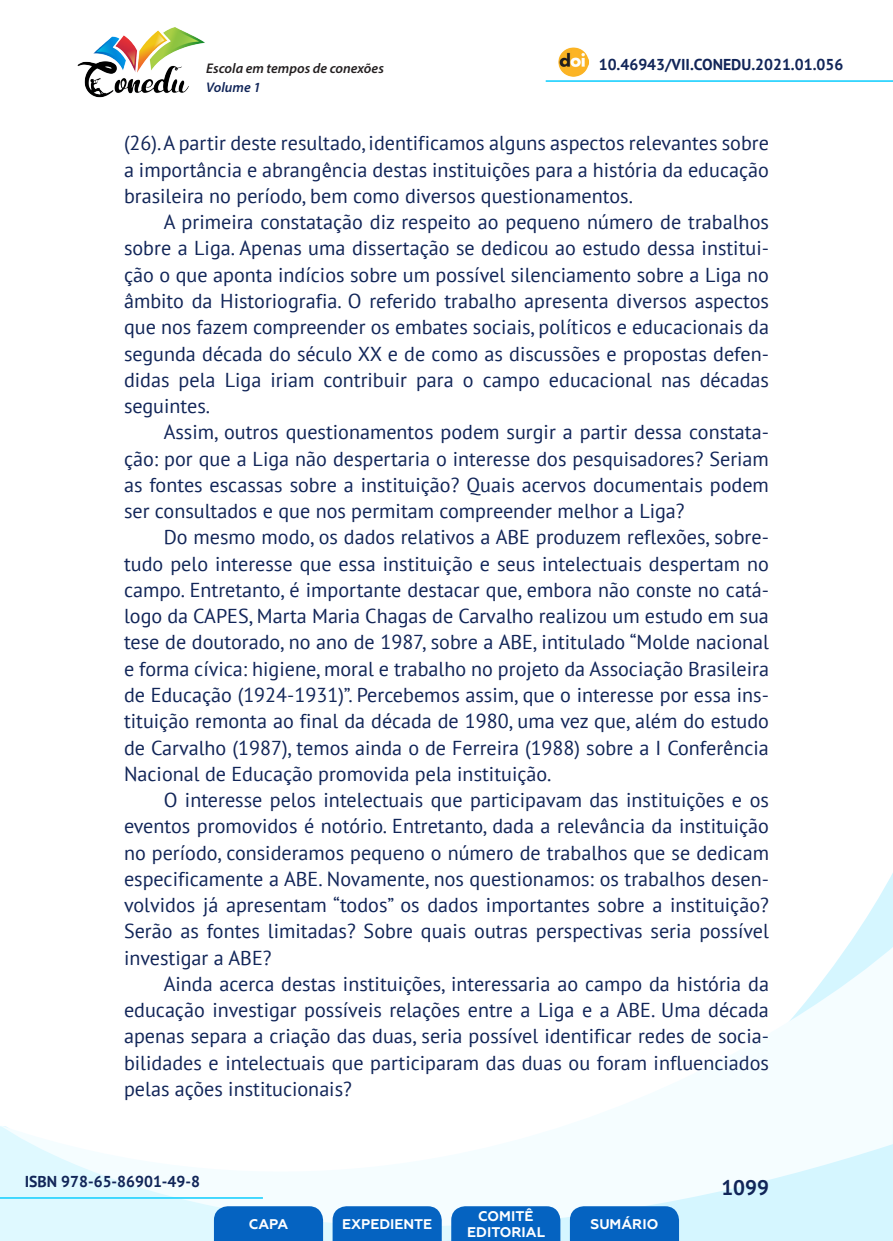
<style>
.page{position:relative;width:893px;height:1241px;background:#fff}
.page>*{position:absolute;margin:0;border:0;box-sizing:border-box;transform-origin:0 0}
.t1{font:700 21px "PT Sans";color:#112558}
._8_CORPO{font:20.12px/26.2px "PT Sans";color:#112558;text-align:justify}
.t2{font:700 15.75px "PT Sans";color:#112558}
.t3{font:700 14px/16.8px "Geometria";color:#fff;text-align:center}
.t4{font:italic 600 14px "Myriad Pro";color:#231f20}
.t5{font:italic 600 14px "Myriad Pro";color:#112558}
</style>
<div class="page">
<svg style="left:848px;top:873px;width:45px;height:73px"></svg>
<svg style="left:0;top:946px;width:893px;height:294px"></svg>
<hr style="left:0;top:1196px;width:263px;height:2px;background:#2dd4fe">
<hr style="left:546px;top:80px;width:347px;height:2px;background:#2dd4fe">
<img style="left:559px;top:47px;width:30px;height:30px">
<img style="left:77px;top:27px;width:128px;height:71px">
<svg style="left:214px;top:1205px;width:109px;height:35px;background:#126bc4"></svg>
<svg style="left:333px;top:1205px;width:109px;height:35px;background:#126bc4"></svg>
<svg style="left:451px;top:1205px;width:109px;height:35px;background:#126bc4"></svg>
<svg style="left:570px;top:1205px;width:109px;height:35px;background:#116bc4"></svg>
<p class="t4" style="left:206px;top:59px;width:179px">Escola em tempos de conexões</p>
<p class="t2" style="left:599px;top:54px;width:246px">10.46943/VII.CONEDU.2021.01.056</p>
<p class="t5" style="left:206px;top:78px;width:56px">Volume 1</p>
<p class="_8_CORPO" style="left:124px;top:130px;width:646px">(26). A partir deste resultado, identificamos alguns aspectos relevantes sobre a importância e abrangência destas instituições para a história da educação brasileira no período, bem como diversos questionamentos.</p>
<p class="_8_CORPO" style="left:124px;top:208px;width:646px;text-indent:40px">A primeira constatação diz respeito ao pequeno número de trabalhos sobre a Liga. Apenas uma dissertação se dedicou ao estudo dessa institui&shy;ção o que aponta indícios sobre um possível silenciamento sobre a Liga no âmbito da Historiografia. O referido trabalho apresenta diversos aspectos que nos fazem compreender os embates sociais, políticos e educacionais da segunda década do século XX e de como as discussões e propostas defen&shy;didas pela Liga iriam contribuir para o campo educacional nas décadas seguintes.</p>
<p class="_8_CORPO" style="left:124px;top:418px;width:646px;text-indent:40px">Assim, outros questionamentos podem surgir a partir dessa constata&shy;ção: por que a Liga não despertaria o interesse dos pesquisadores? Seriam as fontes escassas sobre a instituição? Quais acervos documentais podem ser consultados e que nos permitam compreender melhor a Liga?</p>
<p class="_8_CORPO" style="left:124px;top:523px;width:646px;text-indent:40px">Do mesmo modo, os dados relativos a ABE produzem reflexões, sobre&shy;tudo pelo interesse que essa instituição e seus intelectuais despertam no campo. Entretanto, é importante destacar que, embora não conste no catá&shy;logo da CAPES, Marta Maria Chagas de Carvalho realizou um estudo em sua tese de doutorado, no ano de 1987, sobre a ABE, intitulado “Molde nacional e forma cívica: higiene, moral e trabalho no projeto da Associação Brasileira de Educação (1924-1931)”. Percebemos assim, que o interesse por essa ins&shy;tituição remonta ao final da década de 1980, uma vez que, além do estudo de Carvalho (1987), temos ainda o de Ferreira (1988) sobre a I Conferência Nacional de Educação promovida pela instituição.</p>
<p class="_8_CORPO" style="left:124px;top:786px;width:646px;text-indent:40px">O interesse pelos intelectuais que participavam das instituições e os eventos promovidos é notório. Entretanto, dada a relevância da instituição no período, consideramos pequeno o número de trabalhos que se dedicam especificamente a ABE. Novamente, nos questionamos: os trabalhos desen&shy;volvidos já apresentam “todos” os dados importantes sobre a instituição?<br>Serão as fontes limitadas? Sobre quais outras perspectivas seria possível investigar a ABE?</p>
<p class="_8_CORPO" style="left:124px;top:970px;width:646px;text-indent:40px">Ainda acerca destas instituições, interessaria ao campo da história da educação investigar possíveis relações entre a Liga e a ABE. Uma década apenas separa a criação das duas, seria possível identificar redes de socia&shy;bilidades e intelectuais que participaram das duas ou foram influenciados pelas ações institucionais?</p>
<p class="t2" style="left:25px;top:1170px;width:177px">ISBN 978-65-86901-49-8</p>
<p class="t3" style="left:249px;top:1215px;width:41px">CAPA</p>
<p class="t3" style="left:342px;top:1215px;width:92px">EXPEDIENTE</p>
<p class="t3" style="left:467px;top:1207px;width:79px">COMITÊ<br>EDITORIAL</p>
<p class="t3" style="left:590px;top:1215px;width:69px">SUMÁRIO</p>
<p class="t1" style="left:721px;top:1173px;width:49px">1099</p>
</div>
